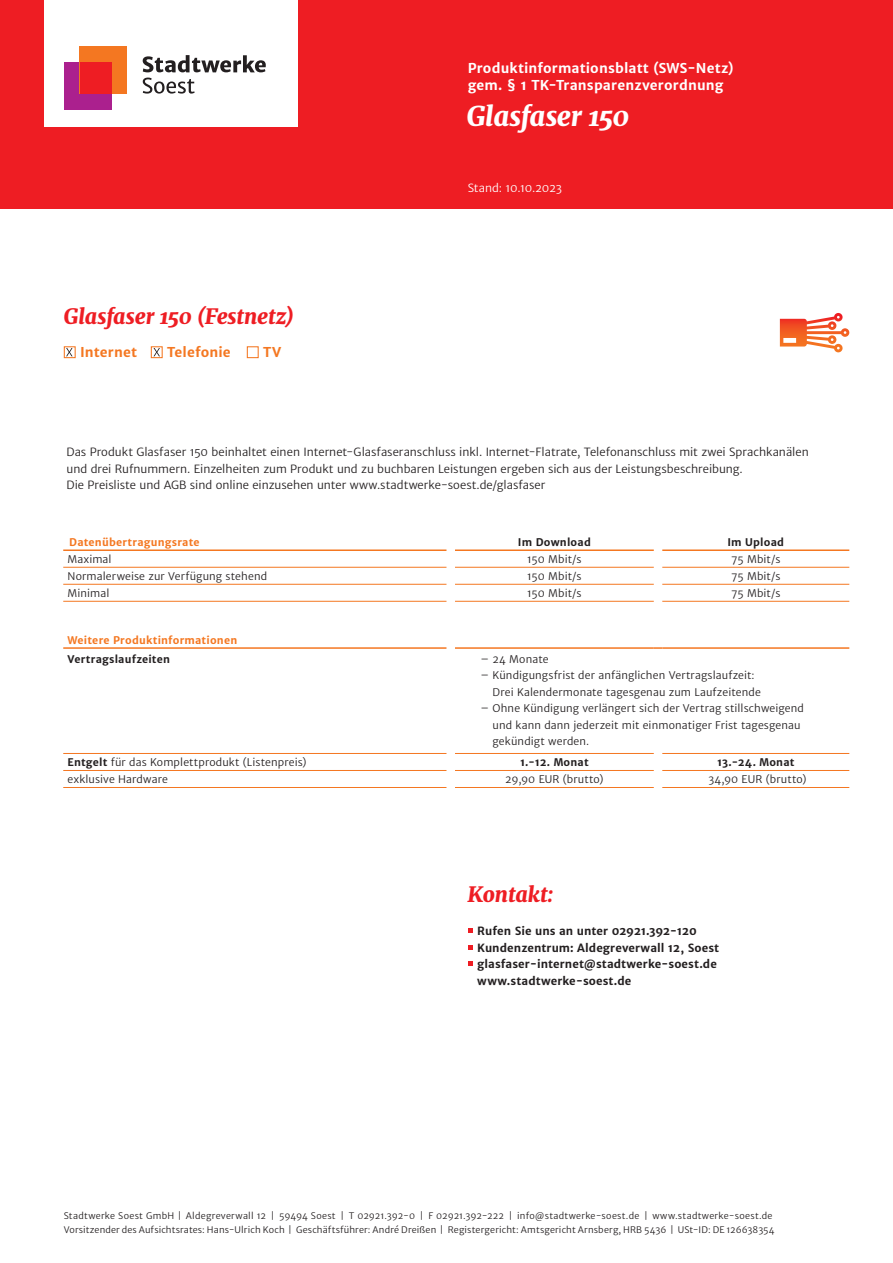
<style>
.page{position:relative;width:893px;height:1263px;background:#fff}
.page>*{position:absolute;margin:0;border:0;box-sizing:border-box;transform-origin:0 0}
.t1{font:italic 800 27px "Merriweather";letter-spacing:-.01em;color:#fff}
.t2{font:italic 800 21px "Merriweather";color:#ee1d23}
.t3{font:700 13.5px/16.5px "Merriweather Sans";letter-spacing:.01em;color:#fff}
.t4{font:700 13.5px "Merriweather Sans";letter-spacing:.005em;color:#f47721}
.t5{font:11.25px/16.5px "Merriweather Sans";color:#231f20}
.t6{font:700 11.25px/16.5px "Merriweather Sans";letter-spacing:.005em;color:#231f20}
.t7{font:11.25px "Merriweather Sans";letter-spacing:-.025em;color:#fff}
.t8{font:10.5px/16.5px "Merriweather Sans";letter-spacing:.01em;color:#231f20}
.t9{font:700 10.5px "Merriweather Sans";letter-spacing:.015em;color:#231f20}
.t10{font:700 10.5px "Merriweather Sans";letter-spacing:.015em;color:#f47721}
.t11{font:9px/14.2px "Merriweather Sans";letter-spacing:.02em;color:#231f20}
.s1{font-weight:700}
</style>
<div class="page">
<div style="left:0;top:0;width:893px;height:209px;background:#ee1d23"></div>
<div style="left:44px;top:0;width:254px;height:126px;background:#fff"></div>
<div style="left:64px;top:62px;width:47px;height:47px;background:#ab208e"></div>
<div style="left:80px;top:46px;width:47px;height:48px;background:#f47721"></div>
<div style="left:80px;top:62px;width:31px;height:32px;background:#ee1d23"></div>
<svg style="left:143px;top:55px;width:123px;height:17px"></svg>
<svg style="left:143px;top:78px;width:52px;height:16px"></svg>
<svg style="left:780px;top:313px;width:69px;height:39px"></svg>
<hr style="left:63px;top:753px;width:383px;height:1px;background:#f47721">
<hr style="left:63px;top:770px;width:383px;height:1px;background:#f47721">
<hr style="left:63px;top:787px;width:383px;height:1px;background:#f47721">
<hr style="left:63px;top:567px;width:383px;height:1px;background:#f47721">
<hr style="left:455px;top:567px;width:199px;height:1px;background:#f47721">
<hr style="left:662px;top:567px;width:187px;height:1px;background:#f47721">
<hr style="left:63px;top:584px;width:383px;height:1px;background:#f47721">
<hr style="left:455px;top:584px;width:199px;height:1px;background:#f47721">
<hr style="left:662px;top:584px;width:187px;height:1px;background:#f47721">
<hr style="left:63px;top:601px;width:383px;height:1px;background:#f47721">
<hr style="left:455px;top:601px;width:199px;height:1px;background:#f47721">
<hr style="left:662px;top:601px;width:187px;height:1px;background:#f47721">
<hr style="left:455px;top:770px;width:199px;height:1px;background:#f47721">
<hr style="left:662px;top:770px;width:187px;height:1px;background:#f47721">
<hr style="left:455px;top:787px;width:199px;height:1px;background:#f47721">
<hr style="left:662px;top:787px;width:187px;height:1px;background:#f47721">
<hr style="left:63px;top:647px;width:383px;height:2px;background:#f47721">
<hr style="left:455px;top:647px;width:199px;height:2px;background:#f47721">
<svg style="left:654px;top:647px;width:8px;height:2px"></svg>
<hr style="left:662px;top:647px;width:187px;height:2px;background:#f47721">
<hr style="left:455px;top:753px;width:199px;height:1px;background:#f47721">
<hr style="left:662px;top:753px;width:187px;height:1px;background:#f47721">
<hr style="left:63px;top:549px;width:383px;height:2px;background:#f47721">
<hr style="left:455px;top:549px;width:199px;height:2px;background:#f47721">
<hr style="left:662px;top:549px;width:187px;height:2px;background:#f47721">
<div style="left:64px;top:346px;width:12px;height:12px;border:1px solid #f47721"></div>
<div style="left:151px;top:346px;width:12px;height:12px;border:1px solid #f47721"></div>
<div style="left:247px;top:346px;width:12px;height:12px;border:1px solid #f47721"></div>
<svg style="left:66px;top:348px;width:7px;height:8px"></svg>
<svg style="left:153px;top:348px;width:7px;height:8px"></svg>
<svg style="left:468px;top:928px;width:4px;height:5px"></svg>
<svg style="left:468px;top:945px;width:4px;height:5px"></svg>
<svg style="left:468px;top:961px;width:4px;height:5px"></svg>
<p class="t3" style="left:468px;top:60px;width:267px">Produktinformationsblatt (SWS-Netz) gem. § 1 TK-Transparenzverordnung</p>
<h1 class="t1" style="left:467px;top:100px;width:164px">Glasfaser 150</h1>
<h2 class="t2" style="left:64px;top:304px;width:232px">Glasfaser 150 (Festnetz)</h2>
<p class="t4" style="left:80px;top:344px;width:58px">Internet</p>
<p class="t4" style="left:167px;top:344px;width:65px">Telefonie</p>
<p class="t4" style="left:263px;top:344px;width:20px">TV</p>
<p class="t7" style="left:468px;top:181px;width:96px">Stand: 10.10.2023</p>
<p class="t5" style="left:67px;top:444px;width:744px">Das Produkt Glasfaser 150 beinhaltet einen Internet-Glasfaseranschluss inkl. Internet-Flatrate, Telefonanschluss mit zwei Sprachkanälen und drei Rufnummern. Einzelheiten zum Produkt und zu buchbaren Leistungen ergeben sich aus der Leistungsbeschreibung.<br>Die Preisliste und AGB sind online einzusehen unter www.stadtwerke-soest.de/glasfaser</p>
<p class="t10" style="left:69px;top:536px;width:132px">Datenübertragungsrate</p>
<p class="t9" style="left:518px;top:536px;width:74px">Im Download</p>
<p class="t9" style="left:727px;top:536px;width:58px">Im Upload</p>
<p class="t8" style="left:68px;top:551px;width:46px">Maximal</p>
<p class="t8" style="left:527px;top:551px;width:56px">150 Mbit/s</p>
<p class="t8" style="left:731px;top:551px;width:51px">75 Mbit/s</p>
<p class="t8" style="left:68px;top:568px;width:201px">Normalerweise zur Verfügung stehend</p>
<p class="t8" style="left:527px;top:568px;width:56px">150 Mbit/s</p>
<p class="t8" style="left:731px;top:568px;width:51px">75 Mbit/s</p>
<p class="t8" style="left:68px;top:585px;width:43px">Minimal</p>
<p class="t8" style="left:527px;top:585px;width:56px">150 Mbit/s</p>
<p class="t8" style="left:731px;top:585px;width:51px">75 Mbit/s</p>
<p class="t10" style="left:68px;top:633px;width:171px">Weitere Produktinformationen</p>
<p class="t9" style="left:68px;top:652px;width:104px">Vertragslaufzeiten</p>
<p class="t8" style="left:480px;top:651px;width:70px">– 24 Monate</p>
<p class="t8" style="left:493px;top:667px;width:270px;text-indent:-12px">– Kündigungsfrist der anfänglichen Vertragslaufzeit:<br>Drei Kalendermonate tagesgenau zum Laufzeitende</p>
<p class="t8" style="left:493px;top:700px;width:313px;text-indent:-12px">– Ohne Kündigung verlängert sich der Vertrag stillschweigend und kann dann jederzeit mit einmonatiger Frist tagesgenau gekündigt werden.</p>
<p class="t8" style="left:68px;top:754px;width:241px"><span class="s1">Entgelt</span> für das Komplettprodukt (Listenpreis)</p>
<p class="t9" style="left:520px;top:756px;width:70px">1.-12. Monat</p>
<p class="t9" style="left:717px;top:756px;width:79px">13.-24. Monat</p>
<p class="t8" style="left:68px;top:771px;width:102px">exklusive Hardware</p>
<p class="t8" style="left:505px;top:771px;width:100px">29,90 EUR (brutto)</p>
<p class="t8" style="left:708px;top:771px;width:100px">34,90 EUR (brutto)</p>
<h2 class="t2" style="left:468px;top:881px;width:87px">Kontakt:</h2>
<p class="t6" style="left:477px;top:923px;width:243px">Rufen Sie uns an unter 02921.392-120<br>Kundenzentrum: Aldegreverwall 12, Soest glasfaser-internet@stadtwerke-soest.de www.stadtwerke-soest.de</p>
<p class="t11" style="left:64px;top:1209px;width:712px">Stadtwerke Soest GmbH | Aldegreverwall 12 | 59494 Soest | T 02921.392-0 | F 02921.392-222 | info@stadtwerke-soest.de | www.stadtwerke-soest.de<br>Vorsitzender des Aufsichtsrates: Hans-Ulrich Koch | Geschäftsführer: André Dreißen | Registergericht: Amtsgericht Arnsberg, HRB 5436 | USt-ID: DE 126638354</p>
</div>
